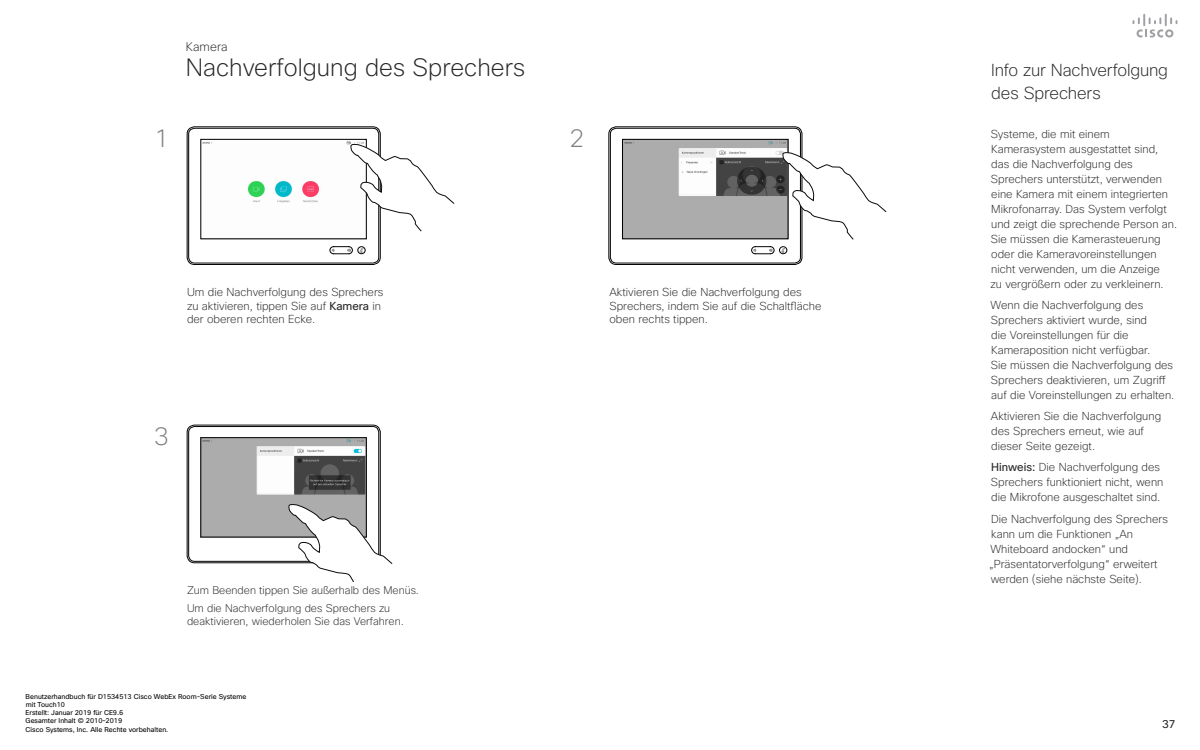
<style>
.page{position:relative;width:1200px;height:750px;background:#fff}
.page>*{position:absolute;margin:0;border:0;box-sizing:border-box;transform-origin:0 0}
.t1{font:200 25px "Cisco Sans";color:#808080}
.Subhead1{font:200 24.31px "Cisco Sans";color:#262626}
.Right_Column_About_h{font:200 16.88px/22.5px "Cisco Sans";letter-spacing:-.01em;color:#262626}
.Small_chapter_runnin{font:200 12.19px "Cisco Sans";color:#262626}
.Body{font:200 11.25px/15px "Cisco Sans";color:#262626}
.CartoonAnnotation{font:200 11.25px/13.5px "Cisco Sans";color:#262626}
.t2{font:11.25px "Cisco Sans";color:#262626}
.CartoonAnnotation-2{font:200 10.81px/13px "Cisco Sans";color:#262626}
.t3{font:6.88px/8.2px "Cisco Sans";color:#000}
.s1{font-weight:400}
</style>
<div class="page">
<svg style="left:1132px;top:14px;width:46px;height:24px"></svg>
<div style="left:609px;top:127px;width:193px;height:138px;border:1px solid #000;border-radius:7px"></div>
<div style="left:610px;top:128px;width:191px;height:135px;border:1px solid #000;border-radius:6px"></div>
<div style="left:779px;top:247px;width:8px;height:7px;border:1px solid #000;border-radius:50%"></div>
<svg style="left:781px;top:248px;width:5px;height:4px"></svg>
<svg style="left:752px;top:247px;width:22px;height:7px"></svg>
<img style="left:624px;top:141px;width:162px;height:96px">
<div style="left:622px;top:139px;width:166px;height:100px;border:1px solid #000"></div>
<div style="left:187px;top:425px;width:193px;height:138px;border:1px solid #000;border-radius:7px"></div>
<div style="left:189px;top:426px;width:190px;height:135px;border:1px solid #000;border-radius:6px"></div>
<img style="left:203px;top:440px;width:161px;height:95px">
<div style="left:187px;top:127px;width:193px;height:138px;border:1px solid #000;border-radius:7px"></div>
<div style="left:189px;top:128px;width:190px;height:135px;border:1px solid #000;border-radius:6px"></div>
<div style="left:358px;top:247px;width:7px;height:7px;border:1px solid #000;border-radius:50%"></div>
<svg style="left:359px;top:248px;width:5px;height:4px"></svg>
<svg style="left:330px;top:247px;width:23px;height:7px"></svg>
<img style="left:203px;top:141px;width:161px;height:62px">
<div style="left:201px;top:139px;width:165px;height:100px;border:1px solid #000"></div>
<svg style="left:288px;top:504px;width:105px;height:78px"></svg>
<svg style="left:782px;top:152px;width:105px;height:88px"></svg>
<svg style="left:350px;top:144px;width:105px;height:87px"></svg>
<h2 class="Small_chapter_runnin" style="left:186px;top:39px;width:43px">Kamera</h2>
<h1 class="Subhead1" style="left:186px;top:52px;width:341px">Nachverfolgung des Sprechers</h1>
<p class="t1" style="left:154px;top:123px;width:17px">1</p>
<p class="t1" style="left:569px;top:123px;width:16px">2</p>
<p class="CartoonAnnotation" style="left:187px;top:286px;width:198px">Um die Nachverfolgung des Sprechers zu aktivieren, tippen Sie auf <span class="s1">Kamera</span> in der oberen rechten Ecke.</p>
<p class="CartoonAnnotation" style="left:610px;top:286px;width:213px">Aktivieren Sie die Nachverfolgung des<br>Sprechers, indem Sie auf die Schaltfläche oben rechts tippen.</p>
<p class="t1" style="left:154px;top:420px;width:17px">3</p>
<p class="CartoonAnnotation-2" style="left:187px;top:583px;width:233px">Zum Beenden tippen Sie außerhalb des Menüs.</p>
<p class="CartoonAnnotation-2" style="left:187px;top:602px;width:218px">Um die Nachverfolgung des Sprechers zu deaktivieren, wiederholen Sie das Verfahren.</p>
<p class="t3" style="left:26px;top:692px;width:222px">Benutzerhandbuch für D1534513 Cisco WebEx Room-Serie Systeme mit Touch10<br>Erstellt: Januar 2019 für CE9.6<br>Gesamter Inhalt © 2010–2019<br>Cisco Systems, Inc. Alle Rechte vorbehalten.</p>
<h2 class="Right_Column_About_h" style="left:991px;top:59px;width:178px">Info zur Nachverfolgung des Sprechers</h2>
<p class="Body" style="left:991px;top:126px;width:188px">Systeme, die mit einem<br>Kamerasystem ausgestattet sind, das die Nachverfolgung des<br>Sprechers unterstützt, verwenden eine Kamera mit einem integrierten<br>Mikrofonarray. Das System verfolgt und zeigt die sprechende Person an.<br>Sie müssen die Kamerasteuerung oder die Kameravoreinstellungen nicht verwenden, um die Anzeige<br>zu vergrößern oder zu verkleinern.</p>
<p class="Body" style="left:991px;top:297px;width:185px">Wenn die Nachverfolgung des Sprechers aktiviert wurde, sind<br>die Voreinstellungen für die Kameraposition nicht verfügbar.<br>Sie müssen die Nachverfolgung des Sprechers deaktivieren, um Zugriff auf die Voreinstellungen zu erhalten.</p>
<p class="Body" style="left:991px;top:409px;width:172px">Aktivieren Sie die Nachverfolgung des Sprechers erneut, wie auf dieser Seite gezeigt.</p>
<p class="Body" style="left:991px;top:460px;width:174px"><span class="s1">Hinweis:</span> Die Nachverfolgung des<br>Sprechers funktioniert nicht, wenn die Mikrofone ausgeschaltet sind.</p>
<p class="Body" style="left:989px;top:511px;width:180px">Die Nachverfolgung des Sprechers kann um die Funktionen „An<br>Whiteboard andocken“ und „Präsentatorverfolgung“ erweitert werden (siehe nächste Seite).</p>
<p class="t2" style="left:1162px;top:716px;width:15px">37</p>
</div>
